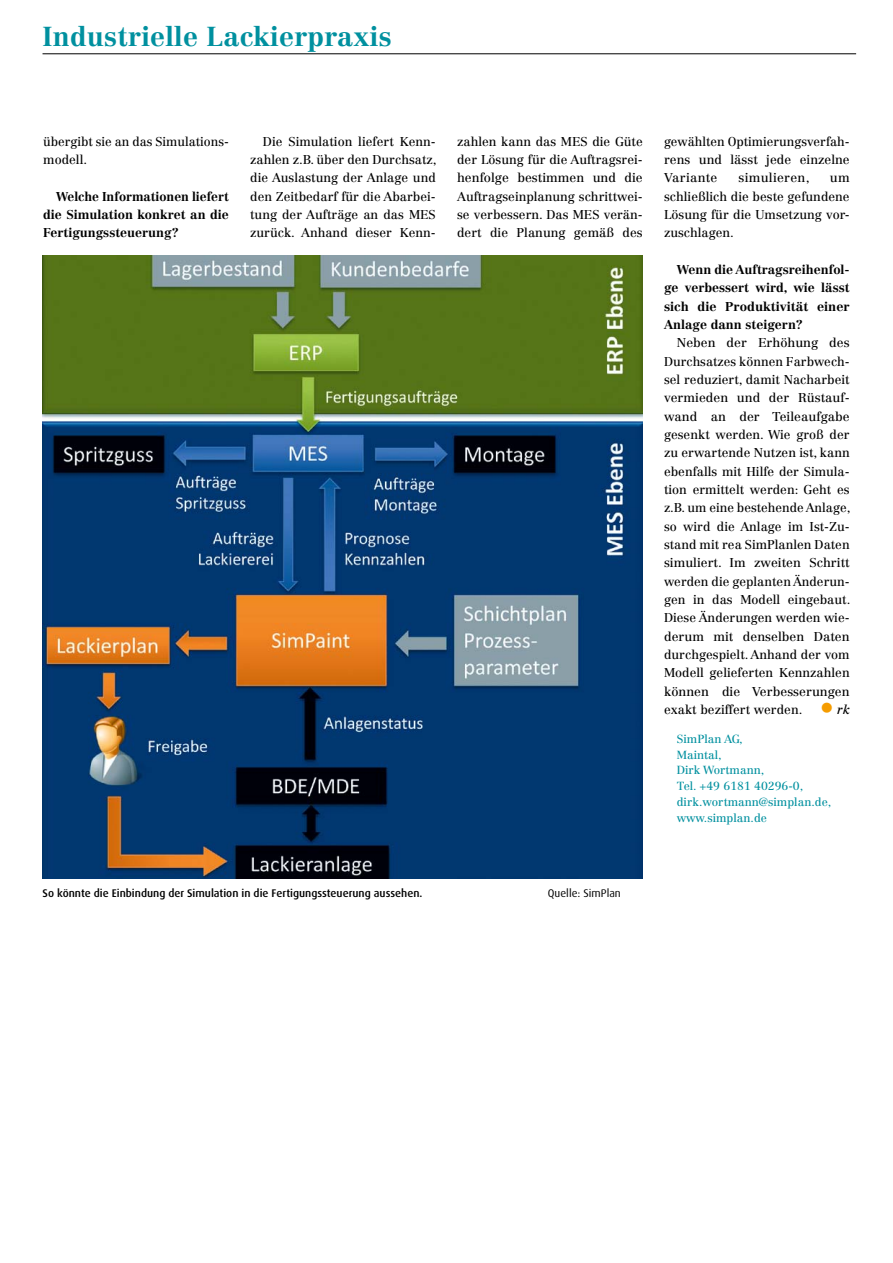
<style>
.page{position:relative;width:893px;height:1263px;background:#fff}
.page>*{position:absolute;margin:0;border:0;box-sizing:border-box;transform-origin:0 0}
.t1{font:700 27px "Centennial LT Std";letter-spacing:.01em;color:#00909f}
.t2{font:12.6px/18.3px "Centennial LT Std";color:#000;text-align:justify}
.t3{font:700 12.6px/18.3px "Centennial LT Std";color:#000;text-align:justify}
.t4{font:12.6px "Centennial LT Std";letter-spacing:.02em;color:#000}
.t5{font:11.55px/15.9px "Centennial LT Std";color:#00909f}
.t6{font:500 11.1px "Dax OT";color:#000}
.t7{font:11.1px "Dax OT";color:#000}
.s1{color:#f59c00}
.s2{font-style:italic}
</style>
<div class="page">
<hr style="left:43px;top:53px;width:813px;height:1px;background:#000">
<img style="left:43px;top:256px;width:599px;height:623px">
<h1 class="t1" style="left:43px;top:21px;width:351px">Industrielle Lackierpraxis</h1>
<p class="t2" style="left:43px;top:132px;width:187px">übergibt sie an das Simulations&shy;modell.</p>
<p class="t3" style="left:43px;top:187px;width:187px;text-indent:13px">Welche Informationen liefert die Simulation konkret an die Fertigungssteuerung?</p>
<p class="t2" style="left:250px;top:132px;width:188px;text-indent:13px">Die Simulation liefert Kenn&shy;zahlen z.B. über den Durchsatz, die Auslastung der Anlage und den Zeitbedarf für die Abarbei&shy;tung der Aufträge an das MES zurück. Anhand dieser Kenn-</p>
<p class="t2" style="left:457px;top:132px;width:187px">zahlen kann das MES die Güte der Lösung für die Auftragsrei&shy;henfolge bestimmen und die Auftragseinplanung schrittwei&shy;se verbessern. Das MES verän&shy;dert die Planung gemäß des</p>
<p class="t2" style="left:664px;top:132px;width:187px">gewählten Optimierungsverfah&shy;rens und lässt jede einzelne Variante</p>
<p class="t4" style="left:739px;top:170px;width:72px">simulieren,</p>
<p class="t2" style="left:664px;top:169px;width:187px;text-indent:166px">um schließlich die beste gefundene Lösung für die Umsetzung vor&shy;zuschlagen.</p>
<p class="t3" style="left:664px;top:260px;width:187px;text-indent:13px">Wenn die Auftragsreihenfol&shy;ge verbessert wird, wie lässt sich die Produktivität einer Anlage dann steigern?</p>
<p class="t2" style="left:664px;top:334px;width:188px;text-indent:13px">Neben der Erhöhung des Durchsatzes können Farbwech&shy;sel reduziert, damit Nacharbeit vermieden und der Rüstauf&shy;wand an der Teileaufgabe gesenkt werden. Wie groß der zu erwartende Nutzen ist, kann ebenfalls mit Hilfe der Simula&shy;tion ermittelt werden: Geht es z.B. um eine bestehende Anlage, so wird die Anlage im Ist-Zu&shy;stand mit rea SimPlanlen Daten simuliert. Im zweiten Schritt werden die geplanten Änderun&shy;gen in das Modell eingebaut.<br>Diese Änderungen werden wie&shy;derum mit denselben Daten durchgespielt. Anhand der vom Modell gelieferten Kennzahlen können die Verbesserungen exakt beziffert werden. <span class="s1">●</span> <span class="s2">rk</span></p>
<p class="t5" style="left:677px;top:731px;width:156px">SimPlan AG,<br>Maintal,<br>Dirk Wortmann,<br>Tel. +49 6181 40296-0, dirk.wortmann@simplan.de, www.simplan.de</p>
<p class="t6" style="left:43px;top:886px;width:381px">So könnte die Einbindung der Simulation in die Fertigungssteuerung aussehen.</p>
<p class="t7" style="left:548px;top:886px;width:74px">Quelle: SimPlan</p>
</div>
